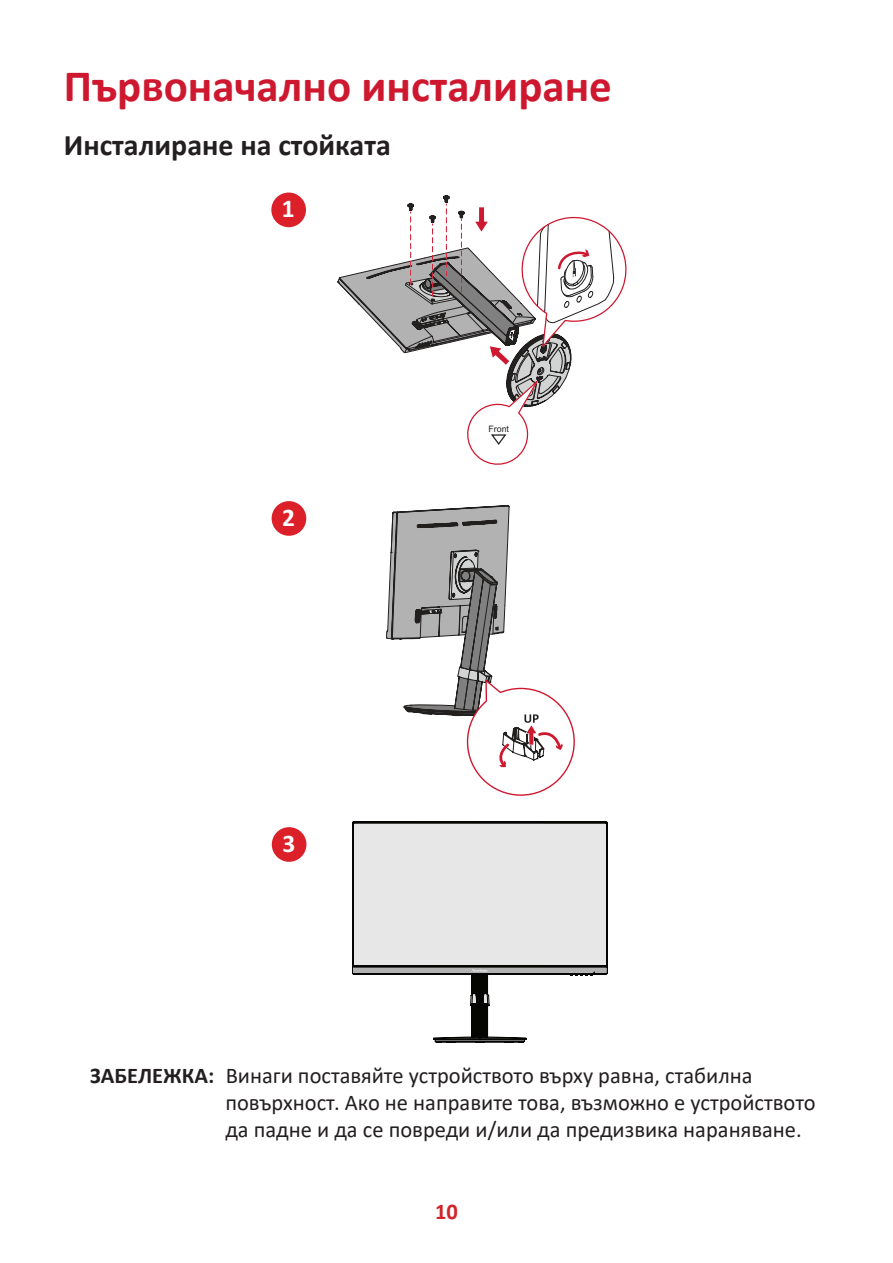
<style>
.page{position:relative;width:893px;height:1263px;background:#fff}
.page>*{position:absolute;margin:0;border:0;box-sizing:border-box;transform-origin:0 0}
.t1{font:700 45px "Calibri";color:#ce182f}
.t2{font:700 30px "Calibri";color:#231f20}
.t3{font:700 25.35px "Calibri";color:#fff}
.t4{font:22.5px/27px "Calibri";color:#231f20}
.t5{font:700 22.5px "Calibri";color:#d1232a}
.t6{font:8.85px "Arial";color:#231f20}
.s1{font-weight:700}
</style>
<div class="page">
<div style="left:271px;top:193px;width:35px;height:34px;background:#dc2029;border-radius:50%"></div>
<svg style="left:338px;top:196px;width:289px;height:269px"></svg>
<div style="left:272px;top:501px;width:34px;height:35px;background:#dc2029;border-radius:50%"></div>
<svg style="left:386px;top:505px;width:189px;height:291px"></svg>
<div style="left:272px;top:827px;width:34px;height:35px;background:#dc2029;border-radius:50%"></div>
<svg style="left:352px;top:822px;width:256px;height:221px"></svg>
<h1 class="t1" style="left:64px;top:54px;width:550px">Първоначално инсталиране</h1>
<h2 class="t2" style="left:64px;top:124px;width:329px">Инсталиране на стойката</h2>
<p class="t3" style="left:282px;top:191px;width:14px">1</p>
<p class="t3" style="left:282px;top:500px;width:14px">2</p>
<p class="t3" style="left:282px;top:826px;width:14px">3</p>
<p class="t6" style="left:488px;top:422px;width:22px">Front</p>
<p class="t4" style="left:225px;top:1061px;width:592px;text-indent:-135px"><span class="s1">ЗАБЕЛЕЖКА:</span> Винаги поставяйте устройството върху равна, стабилна повърхност. Ако не направите това, възможно е устройството да падне и да се повреди и/или да предизвика нараняване.</p>
<p class="t5" style="left:435px;top:1196px;width:24px">10</p>
</div>
